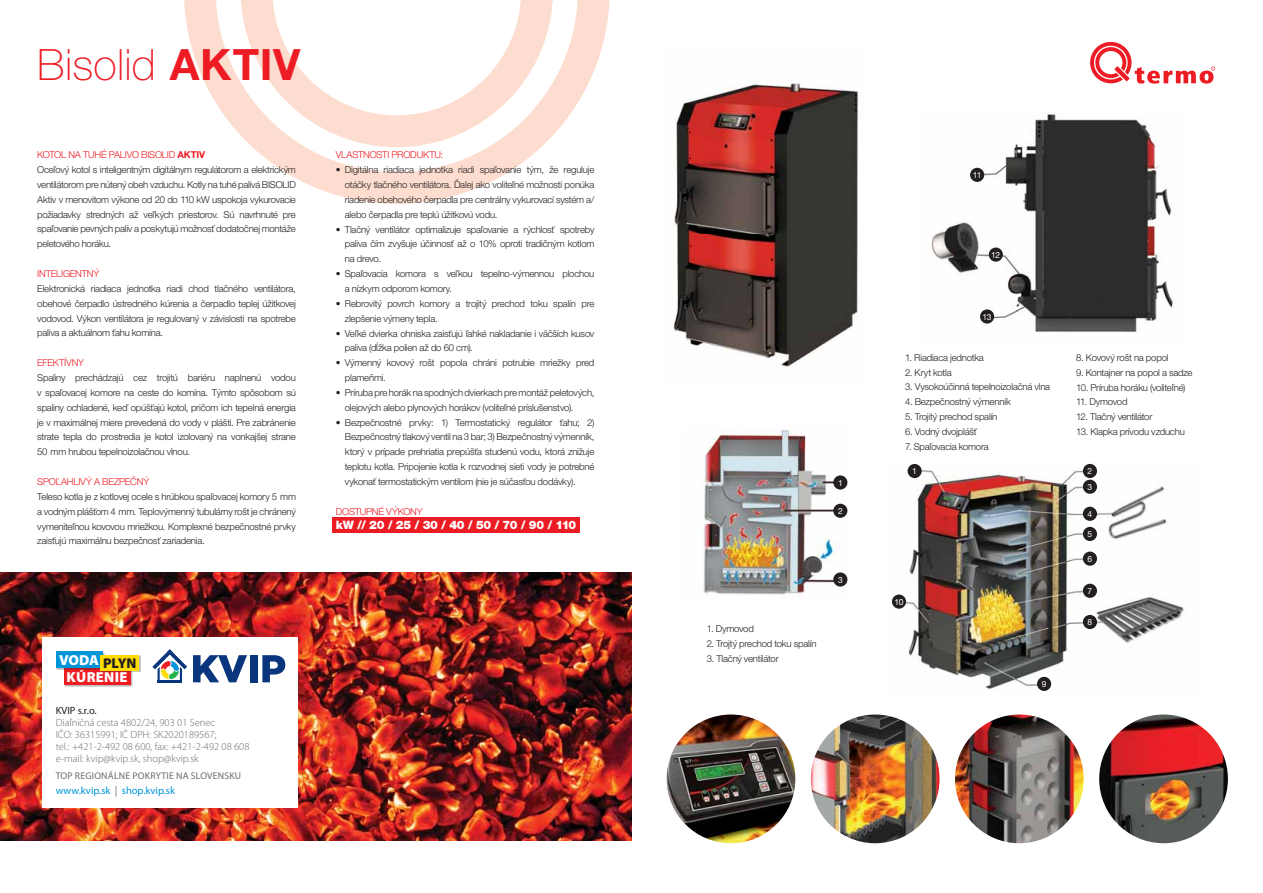
<style>
.page{position:relative;width:1263px;height:893px;background:#fff}
.page>*{position:absolute;margin:0;border:0;box-sizing:border-box;transform-origin:0 0}
.t1{font:100 43.35px "Helvetica Neue LT Pro";letter-spacing:.005em;color:#ed1c24}
.t2{font:900 14.55px "Myriad Pro";letter-spacing:.02em;color:#fff}
.t3{font:900 14.1px "Myriad Pro";color:#231f20}
.t4{font:900 11.7px "Helvetica Neue LT Pro";letter-spacing:-.03em;color:#fff}
.t5{font:300 10.5px/12px "Myriad Pro";color:#6c6d70}
.t6{font:10.5px "Myriad Pro";color:#0095d9}
.t7{font:10.5px "Myriad Pro";color:#231f20}
.t8{font:9.75px "Myriad Pro";letter-spacing:.02em;color:#6c6d70}
.t9{font:300 9.6px/14.9px "Helvetica Neue LT Pro";letter-spacing:-.02em;color:#231f20}
.t10{font:300 9.6px "Helvetica Neue LT Pro";letter-spacing:-.02em;color:#ed1c24}
.t11{font:8.55px/15.8px "Helvetica Neue LT Pro";letter-spacing:-.045em;color:#fff}
.s1{font-weight:700}
.s2{color:#ed1c24}
.s3{font-weight:700;color:#ed1c24}
.s4{color:#6c6d70}
</style>
<div class="page">
<svg style="left:184px;top:0;width:426px;height:204px"></svg>
<svg style="left:225px;top:0;width:344px;height:163px"></svg>
<div style="left:333px;top:517px;width:247px;height:16px;background:#ed1c24"></div>
<img style="left:0;top:573px;width:631px;height:267px">
<img style="left:667px;top:714px;width:128px;height:129px;border-radius:64px">
<img style="left:811px;top:714px;width:128px;height:129px;border-radius:64px">
<img style="left:955px;top:714px;width:129px;height:129px;border-radius:64px">
<img style="left:1099px;top:714px;width:129px;height:129px;border-radius:64px">
<img style="left:891px;top:464px;width:294px;height:227px">
<img style="left:701px;top:428px;width:147px;height:168px">
<img style="left:931px;top:114px;width:244px;height:218px">
<svg style="left:1090px;top:42px;width:125px;height:42px"></svg>
<img style="left:673px;top:83px;width:185px;height:285px">
<div style="left:970px;top:168px;width:14px;height:14px;background:#231f20;border-radius:50%"></div>
<div style="left:833px;top:475px;width:14px;height:15px;background:#231f20;border-radius:50%"></div>
<div style="left:907px;top:464px;width:15px;height:14px;background:#231f20;border-radius:50%"></div>
<div style="left:1083px;top:464px;width:14px;height:14px;background:#231f20;border-radius:50%"></div>
<div style="left:1083px;top:480px;width:14px;height:14px;background:#231f20;border-radius:50%"></div>
<div style="left:1083px;top:507px;width:14px;height:14px;background:#231f20;border-radius:50%"></div>
<div style="left:1083px;top:527px;width:14px;height:14px;background:#231f20;border-radius:50%"></div>
<div style="left:1083px;top:552px;width:14px;height:14px;background:#231f20;border-radius:50%"></div>
<div style="left:1083px;top:584px;width:14px;height:14px;background:#231f20;border-radius:50%"></div>
<div style="left:1083px;top:615px;width:14px;height:14px;background:#231f20;border-radius:50%"></div>
<div style="left:1037px;top:677px;width:14px;height:14px;background:#231f20;border-radius:50%"></div>
<div style="left:892px;top:594px;width:14px;height:15px;background:#231f20;border-radius:50%"></div>
<div style="left:833px;top:504px;width:14px;height:14px;background:#231f20;border-radius:50%"></div>
<div style="left:833px;top:572px;width:14px;height:15px;background:#231f20;border-radius:50%"></div>
<div style="left:989px;top:248px;width:14px;height:14px;background:#231f20;border-radius:50%"></div>
<div style="left:980px;top:309px;width:14px;height:15px;background:#231f20;border-radius:50%"></div>
<div style="left:43px;top:638px;width:255px;height:170px;background:#fff"></div>
<div style="left:64px;top:668px;width:69px;height:19px;background:#231f20;opacity:.3"></div>
<div style="left:64px;top:668px;width:66px;height:16px;background:#ee1d23"></div>
<div style="left:56px;top:652px;width:49px;height:18px;background:#231f20;opacity:.3"></div>
<div style="left:56px;top:651px;width:46px;height:17px;background:#0095d9"></div>
<div style="left:101px;top:655px;width:40px;height:17px;background:#231f20;opacity:.3"></div>
<div style="left:100px;top:655px;width:39px;height:15px;background:#ffdc01"></div>
<svg style="left:193px;top:655px;width:54px;height:27px"></svg>
<div style="left:250px;top:655px;width:7px;height:27px;background:#08357c"></div>
<svg style="left:262px;top:655px;width:23px;height:27px"></svg>
<svg style="left:152px;top:649px;width:35px;height:33px"></svg>
<p class="t1" style="left:37px;top:40px;width:265px">Bisolid <span class="s1">AKTIV</span></p>
<p class="t9" style="left:37px;top:147px;width:260px"><span class="s2">KOTOL NA TUHÉ PALIVO BISOLID</span> <span class="s3">AKTIV<br></span>Oceľový kotol s inteligentným digitálnym regulátorom a elektrickým ventilátorom pre nútený obeh vzduchu. Kotly na tuhé palivá BISOLID Aktiv v menovitom výkone od 20 do 110 kW uspokoja vykurovacie požiadavky stredných až veľkých priestorov. Sú navrhnuté pre spaľovanie pevných palív a poskytujú možnosť dodatočnej montáže peletového horáku.</p>
<p class="t9" style="left:37px;top:266px;width:260px"><span class="s2">INTELIGENTNÝ<br></span>Elektronická riadiaca jednotka riadi chod tlačného ventilátora, obehové čerpadlo ústredného kúrenia a čerpadlo teplej úžitkovej vodovod. Výkon ventilátora je regulovaný v závislosti na spotrebe paliva a aktuálnom ťahu komína.</p>
<p class="t9" style="left:37px;top:355px;width:260px"><span class="s2">EFEKTÍVNY<br></span>Spaliny prechádzajú cez trojitú bariéru naplnenú vodou v spaľovacej komore na ceste do komína. Týmto spôsobom sú spaliny ochladené, keď opúšťajú kotol, pričom ich tepelná energia je v maximálnej miere prevedená do vody v plášti. Pre zabránenie strate tepla do prostredia je kotol izolovaný na vonkajšej strane 50 mm hrubou tepelnoizolačnou vlnou.</p>
<p class="t9" style="left:37px;top:474px;width:260px"><span class="s2">SPOĽAHLIVÝ A BEZPEČNÝ<br></span>Teleso kotla je z kotlovej ocele s hrúbkou spaľovacej komory 5 mm a vodným plášťom 4 mm. Teplovýmenný tubulárny rošt je chránený vymeniteľnou kovovou mriežkou. Komplexné bezpečnostné prvky zaisťujú maximálnu bezpečnosť zariadenia.</p>
<p class="t10" style="left:336px;top:149px;width:109px">VLASTNOSTI PRODUKTU:</p>
<p class="t9" style="left:345px;top:162px;width:251px;text-align:justify;text-indent:-9px">• Digitálna riadiaca jednotka riadi spaľovanie tým, že reguluje otáčky tlačného ventilátora. Ďalej ako voliteľné možnosti ponúka riadenie obehového čerpadla pre centrálny vykurovací systém a/ alebo čerpadla pre teplú úžitkovú vodu.</p>
<p class="t9" style="left:345px;top:221px;width:251px;text-align:justify;text-indent:-9px">• Tlačný ventilátor optimalizuje spaľovanie a rýchlosť spotreby paliva čím zvyšuje účinnosť až o 10% oproti tradičným kotlom na drevo.</p>
<p class="t9" style="left:345px;top:266px;width:251px;text-indent:-9px">• Spaľovacia komora s veľkou tepelno-výmennou plochou a nízkym odporom komory.</p>
<p class="t9" style="left:345px;top:296px;width:251px;text-indent:-9px">• Rebrovitý povrch komory a trojitý prechod toku spalín pre zlepšenie výmeny tepla.</p>
<p class="t9" style="left:345px;top:325px;width:251px;text-indent:-9px">• Veľké dvierka ohniska zaisťujú ľahké nakladanie i väčších kusov paliva (dĺžka polien až do 60 cm).</p>
<p class="t9" style="left:345px;top:355px;width:251px;text-indent:-9px">• Výmenný kovový rošt popola chráni potrubie mriežky pred plameňmi.</p>
<p class="t9" style="left:345px;top:385px;width:251px;text-indent:-9px">• Príruba pre horák na spodných dvierkach pre montáž peletových, olejových alebo plynových horákov (voliteľné príslušenstvo).</p>
<p class="t9" style="left:345px;top:415px;width:251px;text-align:justify;text-indent:-9px">• Bezpečnostné prvky: 1) Termostatický regulátor ťahu; 2)<br>Bezpečnostný tlakový ventil na 3 bar; 3) Bezpečnostný výmenník, ktorý v prípade prehriatia prepúšťa studenú vodu, ktorá znižuje teplotu kotla. Pripojenie kotla k rozvodnej sieti vody je potrebné vykonať termostatickým ventilom (nie je súčasťou dodávky).</p>
<p class="t10" style="left:336px;top:505px;width:88px">DOSTUPNÉ VÝKONY</p>
<p class="t4" style="left:336px;top:518px;width:242px">kW // 20 / 25 / 30 / 40 / 50 / 70 / 90 / 110</p>
<p class="t2" style="left:59px;top:652px;width:42px">VODA</p>
<p class="t3" style="left:103px;top:655px;width:35px">PLYN</p>
<p class="t7" style="left:56px;top:705px;width:42px">KVIP s.r.o.</p>
<p class="t5" style="left:56px;top:717px;width:195px">Diaľničná cesta 4802/24, 903 01 Senec<br>IČO: 36315991; IČ DPH: SK2020189567;<br>tel.: +421-2-492 08 600, fax: +421-2-492 08 608 e-mail: kvip@kvip.sk, shop@kvip.sk</p>
<p class="t8" style="left:56px;top:770px;width:187px">TOP REGIONÁLNE POKRYTIE NA SLOVENSKU</p>
<p class="t6" style="left:56px;top:785px;width:121px">www.kvip.sk <span class="s4">|</span> shop.kvip.sk</p>
<p class="t2" style="left:67px;top:668px;width:62px">KÚRENIE</p>
<p class="t11" style="left:838px;top:474px;width:6px">1</p>
<p class="t11" style="left:838px;top:503px;width:6px">2</p>
<p class="t9" style="left:707px;top:621px;width:49px">1. Dymovod</p>
<p class="t9" style="left:707px;top:636px;width:111px">2. Trojtý prechod toku spalín</p>
<p class="t9" style="left:707px;top:651px;width:73px">3. Tlačný ventilátor</p>
<p class="t11" style="left:838px;top:571px;width:6px">3</p>
<p class="t11" style="left:973px;top:167px;width:10px">11</p>
<p class="t11" style="left:991px;top:247px;width:11px">12</p>
<p class="t11" style="left:982px;top:308px;width:11px">13</p>
<p class="t9" style="left:905px;top:350px;width:80px">1. Riadiaca jednotka</p>
<p class="t9" style="left:905px;top:365px;width:48px">2. Kryt kotla</p>
<p class="t9" style="left:905px;top:379px;width:147px">3. Vysokoúčinná tepelnoizolačná vlna</p>
<p class="t9" style="left:905px;top:394px;width:107px">4. Bezpečnostný výmenník</p>
<p class="t9" style="left:905px;top:409px;width:94px">5. Trojitý prechod spalín</p>
<p class="t9" style="left:905px;top:424px;width:73px">6. Vodný dvojplášť</p>
<p class="t9" style="left:905px;top:439px;width:85px">7. Spaľovacia komora</p>
<p class="t9" style="left:1076px;top:350px;width:94px">8. Kovový rošt na popol</p>
<p class="t9" style="left:1076px;top:365px;width:118px">9. Kontajner na popol a sadze</p>
<p class="t9" style="left:1076px;top:379px;width:111px">10. Príruba horáku (voliteľné)</p>
<p class="t9" style="left:1076px;top:394px;width:53px">11. Dymovod</p>
<p class="t9" style="left:1076px;top:409px;width:78px">12. Tlačný ventilátor</p>
<p class="t9" style="left:1076px;top:424px;width:110px">13. Klapka prívodu vzduchu</p>
<p class="t11" style="left:894px;top:594px;width:11px">10</p>
<p class="t11" style="left:912px;top:463px;width:6px">1</p>
<p class="t11" style="left:1087px;top:463px;width:6px">2<br>3</p>
<p class="t11" style="left:1087px;top:506px;width:6px">4</p>
<p class="t11" style="left:1087px;top:526px;width:6px">5</p>
<p class="t11" style="left:1087px;top:551px;width:6px">6</p>
<p class="t11" style="left:1087px;top:583px;width:6px">7</p>
<p class="t11" style="left:1087px;top:614px;width:6px">8</p>
<p class="t11" style="left:1042px;top:676px;width:6px">9</p>
</div>
